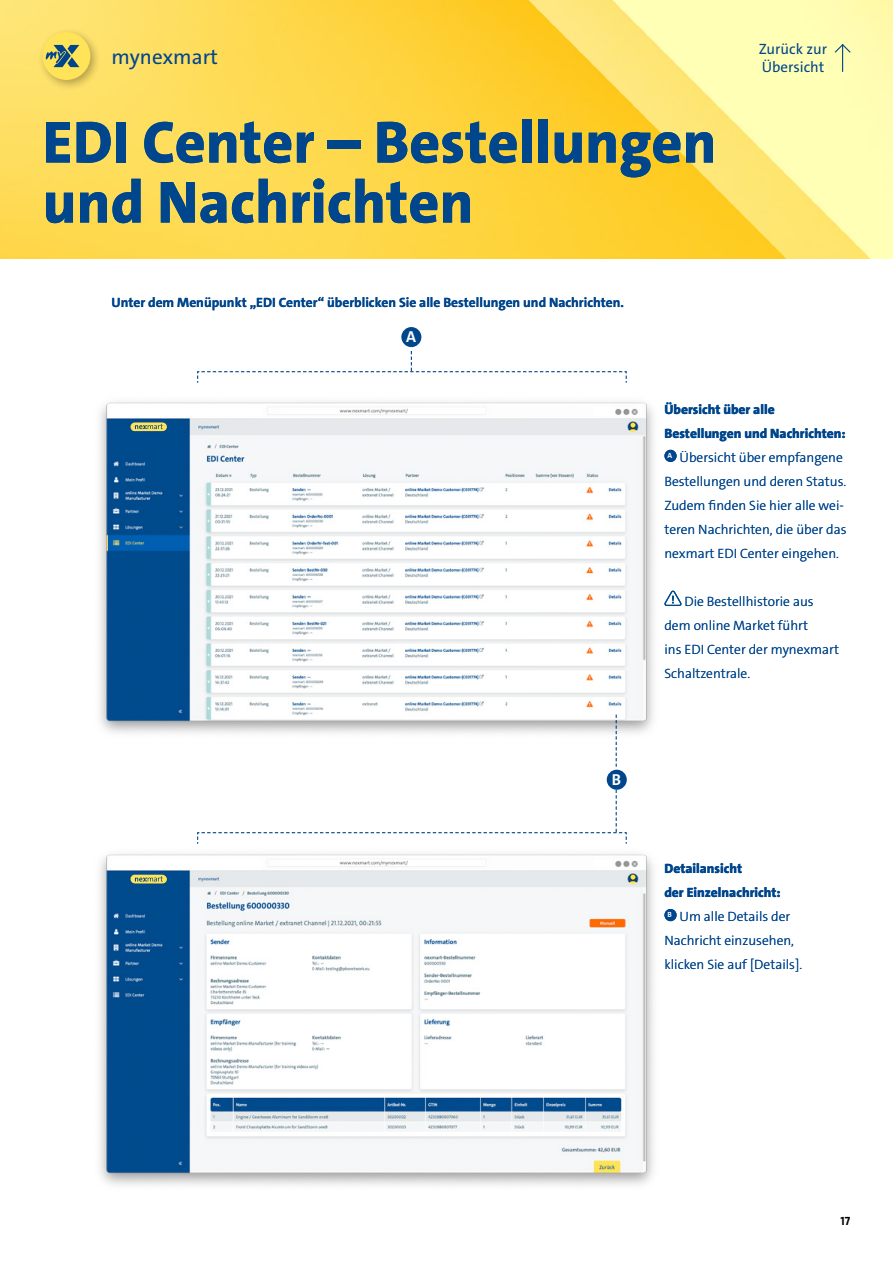
<style>
.page{position:relative;width:893px;height:1263px;background:#fff}
.page>*{position:absolute;margin:0;border:0;box-sizing:border-box;transform-origin:0 0}
.t1{font:800 60px/60px "The Sans C4 s";color:#00468d}
.t2{font:21px "The Sans C4 s";color:#00468d}
.t3{font:700 15.9px "The Sans C4 s";color:#fff}
.t4{font:15px/18px "The Sans C4 s";color:#00468d}
.t5{font:300 13.5px/24px "The Sans C4 s";color:#00468d}
.t6{font:800 13.5px/24px "The Sans C4 s";color:#00468d}
.t7{font:700 13.5px "The Sans C4 s";color:#00468d}
.t8{font:700 12px "The Sans C4 s";color:#000}
.t9{font:700 7.5px "The Sans C4 s";color:#fff}
</style>
<div class="page">
<img style="left:0;top:0;width:893px;height:259px">
<div style="left:37px;top:26px;width:64px;height:65px;background:#000;opacity:.3"></div>
<div style="left:43px;top:32px;width:47px;height:48px;background:#ffe359;border-radius:50%"></div>
<svg style="left:46px;top:45px;width:33px;height:22px"></svg>
<div style="left:664px;top:450px;width:13px;height:12px;background:#00468d;border-radius:50%"></div>
<svg style="left:664px;top:591px;width:18px;height:15px"></svg>
<div style="left:664px;top:909px;width:13px;height:12px;background:#00468d;border-radius:50%"></div>
<svg style="left:833px;top:43px;width:19px;height:29px"></svg>
<img style="left:99px;top:402px;width:555px;height:340px">
<img style="left:99px;top:854px;width:555px;height:332px">
<svg style="left:616px;top:715px;width:1px;height:52px"></svg>
<svg style="left:197px;top:351px;width:430px;height:32px"></svg>
<svg style="left:197px;top:790px;width:430px;height:54px"></svg>
<div style="left:401px;top:327px;width:20px;height:20px;background:#00468d;border-radius:50%"></div>
<div style="left:607px;top:770px;width:20px;height:20px;background:#00468d;border-radius:50%"></div>
<svg style="left:131px;top:423px;width:36px;height:8px"></svg>
<svg style="left:131px;top:875px;width:36px;height:8px"></svg>
<p class="t2" style="left:112px;top:43px;width:108px">mynexmart</p>
<p class="t1" style="left:43px;top:113px;width:675px">EDI Center – Bestellungen und Nachrichten</p>
<p class="t7" style="left:112px;top:293px;width:514px">Unter dem Menüpunkt „EDI Center“ überblicken Sie alle Bestellungen und Nachrichten.</p>
<p class="t3" style="left:406px;top:327px;width:11px">A</p>
<p class="t4" style="left:759px;top:40px;width:70px">Zurück zur<br>Übersicht</p>
<p class="t3" style="left:612px;top:769px;width:11px">B</p>
<p class="t6" style="left:664px;top:397px;width:183px">Übersicht über alle<br>Bestellungen und Nachrichten:</p>
<p class="t9" style="left:667px;top:451px;width:6px">A</p>
<p class="t5" style="left:664px;top:445px;width:184px;text-indent:15px">Übersicht über empfangene<br>Bestellungen und deren Status.<br>Zudem finden Sie hier alle wei&shy;teren Nachrichten, die über das nexmart EDI Center eingehen.</p>
<p class="t5" style="left:664px;top:589px;width:176px;text-indent:20px">Die Bestellhistorie aus dem online Market führt<br>ins EDI Center der mynexmart<br>Schaltzentrale.</p>
<p class="t6" style="left:664px;top:857px;width:118px">Detailansicht<br>der Einzelnachricht:</p>
<p class="t9" style="left:667px;top:910px;width:6px">B</p>
<p class="t5" style="left:664px;top:905px;width:139px;text-align:center">Um alle Details der<br>Nachricht einzusehen, klicken Sie auf [Details].</p>
<p class="t8" style="left:841px;top:1213px;width:11px">17</p>
</div>
